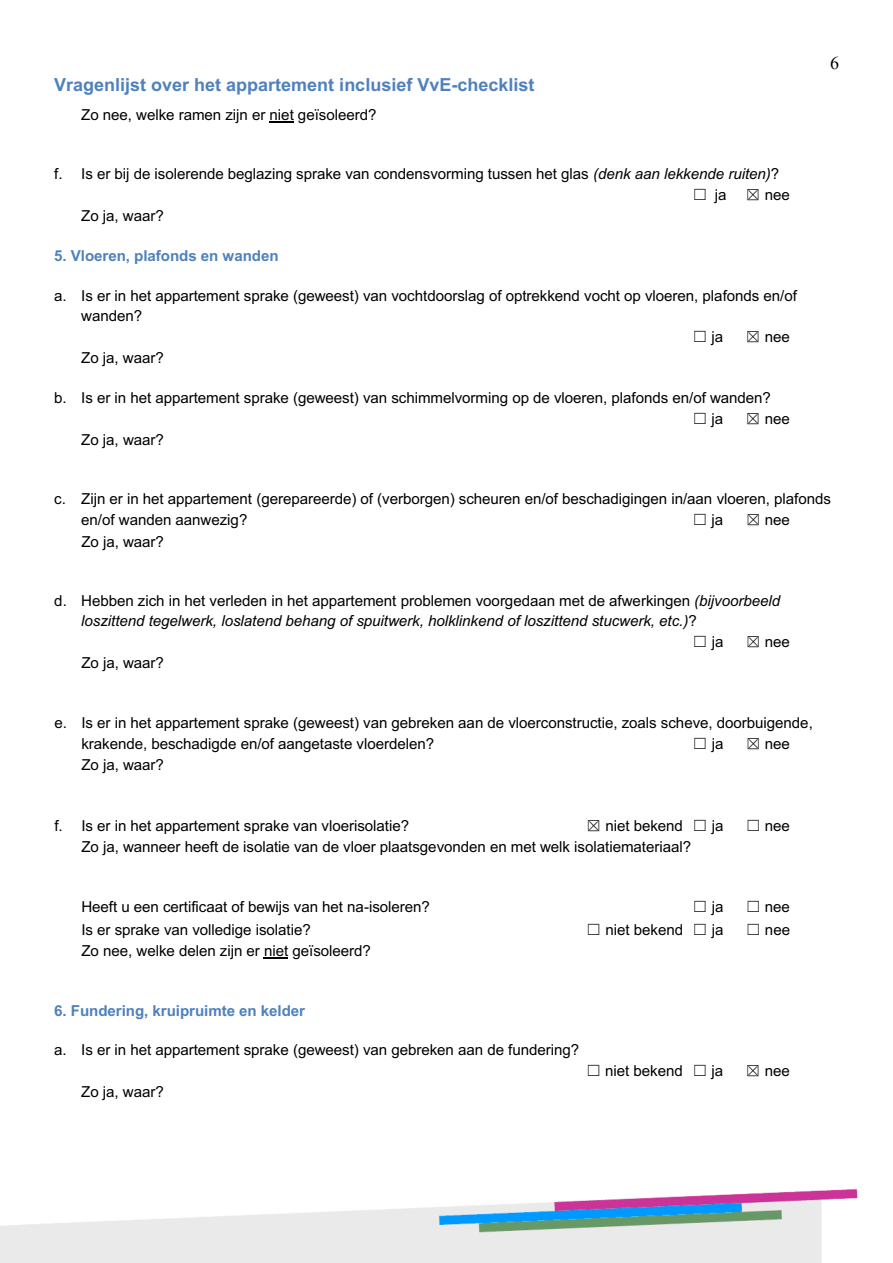
<style>
.page{position:relative;width:893px;height:1263px;background:#fff}
.page>*{position:absolute;margin:0;border:0;box-sizing:border-box;transform-origin:0 0}
.t1{font:700 18px "Arial";color:#4f81bd}
.t2{font:18px "Times New Roman";color:#000}
.t3{font:15.15px/20.9px "Arial";letter-spacing:-.005em;color:#000}
.t4{font:italic 15.15px "Arial";letter-spacing:-.005em;color:#000}
.t5{font:700 15.15px "Arial";letter-spacing:-.005em;color:#4f81bd}
.s1{font-style:italic}
.s2{font-family:"MS Gothic"}
.s3{font-style:normal}
</style>
<div class="page">
<img style="left:0;top:1188px;width:858px;height:75px">
<svg style="left:269px;top:121px;width:25px;height:1px"></svg>
<svg style="left:264px;top:957px;width:24px;height:1px"></svg>
<p class="t1" style="left:54px;top:72px;width:482px">Vragenlijst over het appartement inclusief VvE-checklist</p>
<p class="t3" style="left:81px;top:104px;width:297px">Zo nee, welke ramen zijn er niet geïsoleerd?</p>
<p class="t3" style="left:692px;top:163px;width:88px;text-indent:-638px">f. Is er bij de isolerende beglazing sprake van condensvorming tussen het glas <span class="s1">(denk aan lekkende ruiten)</span>? <span class="s2">☐</span> ja</p>
<p class="t3" style="left:746px;top:184px;width:46px"><span class="s2">☒</span> nee</p>
<p class="t3" style="left:81px;top:205px;width:84px">Zo ja, waar?</p>
<p class="t5" style="left:54px;top:245px;width:226px">5. Vloeren, plafonds en wanden</p>
<p class="t3" style="left:54px;top:285px;width:744px">a. Is er in het appartement sprake (geweest) van vochtdoorslag of optrekkend vocht op vloeren, plafonds en/of</p>
<p class="t3" style="left:81px;top:305px;width:62px">wanden?</p>
<p class="t3" style="left:692px;top:326px;width:32px"><span class="s2">☐</span> ja</p>
<p class="t3" style="left:746px;top:326px;width:46px"><span class="s2">☒</span> nee</p>
<p class="t3" style="left:81px;top:347px;width:84px">Zo ja, waar?</p>
<p class="t3" style="left:692px;top:386px;width:80px;line-height:21.3px;text-indent:-638px">b. Is er in het appartement sprake (geweest) van schimmelvorming op de vloeren, plafonds en/of wanden? <span class="s2">☐</span> ja</p>
<p class="t3" style="left:746px;top:408px;width:46px"><span class="s2">☒</span> nee</p>
<p class="t3" style="left:81px;top:429px;width:84px">Zo ja, waar?</p>
<p class="t2" style="left:830px;top:51px;width:10px">6</p>
<p class="t3" style="left:81px;top:489px;width:751px;text-indent:-27px">c. Zijn er in het appartement (gerepareerde) of (verborgen) scheuren en/of beschadigingen in/aan vloeren, plafonds en/of wanden aanwezig?</p>
<p class="t3" style="left:692px;top:509px;width:32px"><span class="s2">☐</span> ja</p>
<p class="t3" style="left:746px;top:509px;width:46px"><span class="s2">☒</span> nee</p>
<p class="t3" style="left:81px;top:531px;width:84px">Zo ja, waar?</p>
<p class="t3" style="left:54px;top:590px;width:727px">d. Hebben zich in het verleden in het appartement problemen voorgedaan met de afwerkingen <span class="s1">(bijvoorbeeld</span></p>
<p class="t4" style="left:81px;top:611px;width:617px">loszittend tegelwerk, loslatend behang of spuitwerk, holklinkend of loszittend stucwerk, etc.)<span class="s3">?</span></p>
<p class="t3" style="left:692px;top:631px;width:32px"><span class="s2">☐</span> ja</p>
<p class="t3" style="left:746px;top:631px;width:46px"><span class="s2">☒</span> nee</p>
<p class="t3" style="left:81px;top:652px;width:84px">Zo ja, waar?</p>
<p class="t3" style="left:81px;top:712px;width:733px;text-indent:-27px">e. Is er in het appartement sprake (geweest) van gebreken aan de vloerconstructie, zoals scheve, doorbuigende, krakende, beschadigde en/of aangetaste vloerdelen?</p>
<p class="t3" style="left:692px;top:733px;width:32px"><span class="s2">☐</span> ja</p>
<p class="t3" style="left:746px;top:733px;width:46px"><span class="s2">☒</span> nee</p>
<p class="t3" style="left:81px;top:754px;width:84px">Zo ja, waar?</p>
<p class="t3" style="left:54px;top:815px;width:356px">f. Is er in het appartement sprake van vloerisolatie?</p>
<p class="t3" style="left:586px;top:815px;width:139px"><span class="s2">☒</span> niet bekend <span class="s2">☐</span> ja</p>
<p class="t3" style="left:746px;top:815px;width:46px"><span class="s2">☐</span> nee</p>
<p class="t3" style="left:81px;top:836px;width:611px">Zo ja, wanneer heeft de isolatie van de vloer plaatsgevonden en met welk isolatiemateriaal?</p>
<p class="t3" style="left:81px;top:896px;width:350px">Heeft u een certificaat of bewijs van het na-isoleren?</p>
<p class="t3" style="left:693px;top:896px;width:32px"><span class="s2">☐</span> ja</p>
<p class="t3" style="left:746px;top:896px;width:46px"><span class="s2">☐</span> nee</p>
<p class="t3" style="left:81px;top:919px;width:231px">Is er sprake van volledige isolatie?</p>
<p class="t3" style="left:586px;top:919px;width:139px"><span class="s2">☐</span> niet bekend <span class="s2">☐</span> ja</p>
<p class="t3" style="left:746px;top:919px;width:46px"><span class="s2">☐</span> nee</p>
<p class="t3" style="left:81px;top:940px;width:291px">Zo nee, welke delen zijn er niet geïsoleerd?</p>
<p class="t5" style="left:54px;top:999px;width:252px">6. Fundering, kruipruimte en kelder</p>
<p class="t3" style="left:54px;top:1039px;width:526px">a. Is er in het appartement sprake (geweest) van gebreken aan de fundering?</p>
<p class="t3" style="left:81px;top:1081px;width:84px">Zo ja, waar?</p>
<p class="t3" style="left:586px;top:1060px;width:139px"><span class="s2">☐</span> niet bekend <span class="s2">☐</span> ja</p>
<p class="t3" style="left:745px;top:1060px;width:46px"><span class="s2">☒</span> nee</p>
</div>
